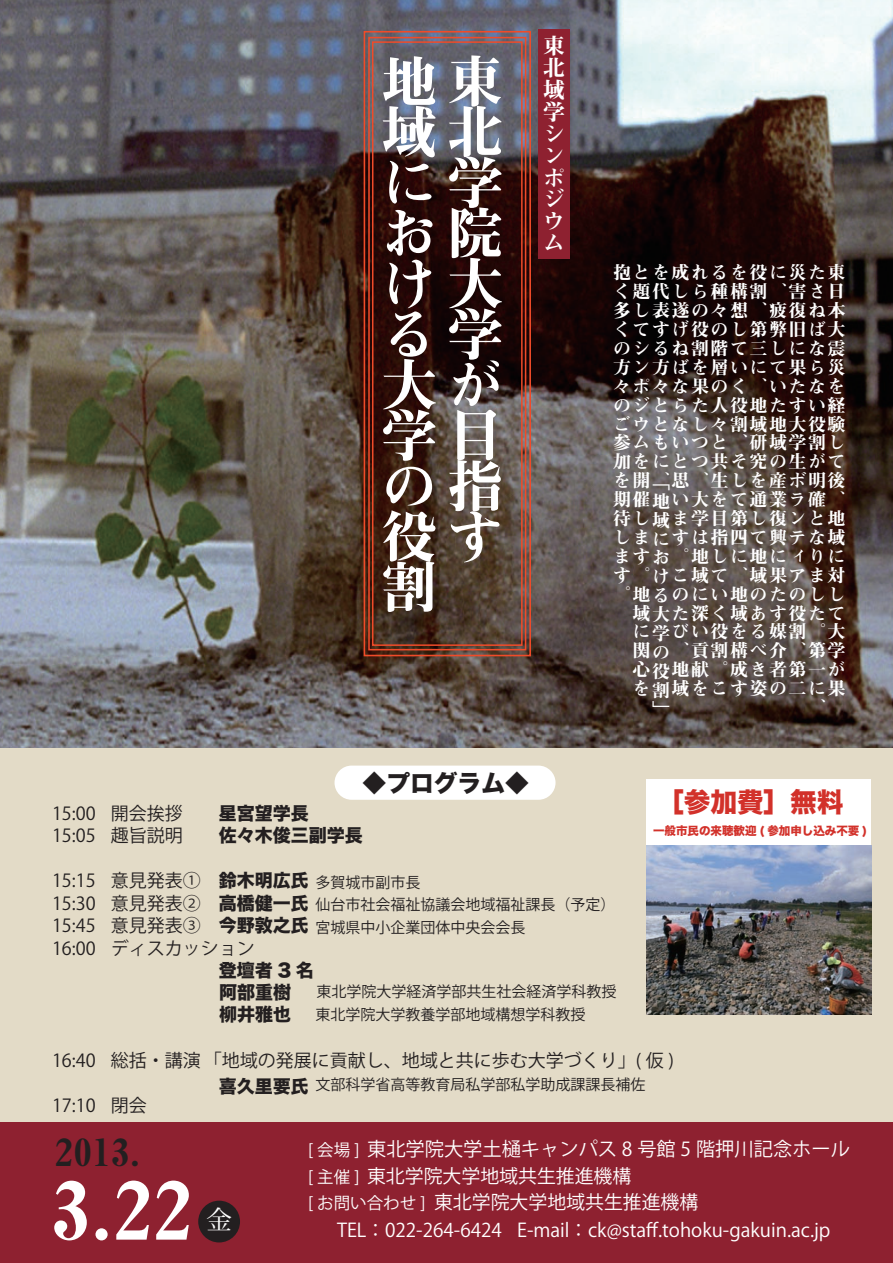
<style>
.page{position:relative;width:893px;height:1263px;background:#fff}
.page>*{position:absolute;margin:0;border:0;box-sizing:border-box;transform-origin:0 0}
.t1{font:79.8px "Midashi Min Pro MA31";color:#fff}
.t2{font:56.25px/50.6px "Midashi Min Pro MA31";color:#fff;text-align:justify}
.t3{font:37.5px "Midashi Min Pro MA31";color:#231f20}
.t4{font:26.7px "Hira Kaku Std N W8";color:#d2312a}
.t5{font:25.5px "Koz Min Pro";color:#fff}
.t6{font:23.7px "Hira Kaku Std N W8";color:#231f20}
.t7{font:21.9px/21.9px "Midashi Min Pro MA31";color:#fff;text-align:justify}
.t8{font:19.2px "Koz Go Pro";color:#fff}
.t9{font:18.9px/26px "Koz Go Pro";color:#fff}
.t10{font:18px/18.9px "Midashi Min Pro MA31";color:#fff;text-align:right}
.t11{font:18px/22.5px "Koz Go Pro";color:#231f20}
.t12{font:18px/22.5px "Hira Kaku Std N W8";color:#231f20}
.t13{font:15px/22.5px "Koz Go Pro";color:#231f20}
.t14{font:11.55px "Hira Kaku Std N W8";color:#d2312a}
.s1{font-family:"Hira Kaku Std N W8";font-size:18px}
.s2{font-size:16.5px}
</style>
<div class="page">
<img style="left:0;top:0;width:893px;height:748px">
<div style="left:0;top:748px;width:893px;height:388px;background:#e3dbc7"></div>
<div style="left:0;top:1122px;width:893px;height:141px;background:#8e2130"></div>
<div style="left:538px;top:30px;width:32px;height:229px;background:#8e2130"></div>
<div style="left:646px;top:779px;width:225px;height:79px;background:#fff"></div>
<img style="left:646px;top:845px;width:225px;height:169px">
<div style="left:198px;top:1201px;width:42px;height:41px;background:#231f20;border-radius:50%"></div>
<div style="left:335px;top:766px;width:221px;height:34px;background:#fff;border-radius:17px"></div>
<div style="left:372px;top:41px;width:151px;height:605px;border:2px solid #ef4b29"></div>
<div style="left:368px;top:37px;width:158px;height:613px;border:2px solid #ef4b29"></div>
<div style="left:364px;top:31px;width:167px;height:625px;border:2px solid #ef4b29"></div>
<h2 class="t2" style="left:381px;top:51px;width:122px">地東域北に学お院け大る学大が学目の指役す割</h2>
<p class="t7" style="left:543px;top:33px;width:23px">東北域学シンポジウム</p>
<p class="t10" style="left:613px;top:261px;width:234px">抱とを成れるを役に災た東く題代しら種構割、害さ日多し表遂の々想、疲復ね本くてすげ役のし第弊旧ば大のシるね割階て三しにな震方ン方ばを層いにて果ら災々ポ々な果のく、いたなをのジとらた人役地たすい経ごウとなし々割域地大役験参ムもいつと、研域学割し加をにとつ共そ究の生がてを開、「思、生しを産ボ明後期催地い大をて通業ラ確、待し域ま学目第し復ンと地しまにすは指四て興テな域ますお。地しに地にィりにす。けこ域て、域果アま対。地るのにい地のたのしし域大た深く域あす役たて<br>に学びい役をる媒割。大関の、貢割構べ介、第学心役地献。成き者第一が<br>を割域をこす姿の二に果</p>
<p class="t10" style="left:652px;top:698px;width:19px">」</p>
<p class="t10" style="left:808px;top:696px;width:18px">、</p>
<p class="t11" style="left:52px;top:802px;width:45px">15:00<br>15:05</p>
<p class="t11" style="left:52px;top:870px;width:45px;text-align:justify">15:15<br>15:30<br>15:45<br>16:00</p>
<p class="t11" style="left:52px;top:1050px;width:45px">16:40</p>
<p class="t11" style="left:52px;top:1095px;width:45px">17:10</p>
<h3 class="t6" style="left:363px;top:770px;width:168px">◆プログラム◆</h3>
<p class="t12" style="left:219px;top:802px;width:145px">星宮望学長<br>佐々木俊三副学長</p>
<p class="t12" style="left:219px;top:870px;width:91px;text-align:justify">鈴木明広氏高橋健一氏今野敦之氏</p>
<p class="t13" style="left:316px;top:871px;width:301px">多賀城市副市長<br>仙台市社会福祉協議会地域福祉課長（予定）宮城県中小企業団体中央会会長</p>
<p class="t11" style="left:111px;top:802px;width:73px">開会挨拶趣旨説明</p>
<p class="t11" style="left:111px;top:870px;width:145px">意見発表①<br>意見発表②<br>意見発表③<br>ディスカッション</p>
<p class="t12" style="left:219px;top:959px;width:96px">登壇者 3 名阿部重樹<br>柳井雅也</p>
<p class="t13" style="left:316px;top:980px;width:301px">東北学院大学経済学部共生社会経済学科教授</p>
<p class="t13" style="left:316px;top:1003px;width:271px">東北学院大学教養学部地域構想学科教授</p>
<h3 class="t4" style="left:657px;top:787px;width:188px">［参加費］無料</h3>
<p class="t14" style="left:653px;top:824px;width:216px">一般市民の来聴歓迎 ( 参加申し込み不要 )</p>
<p class="t11" style="left:111px;top:1049px;width:565px">総括・講演「地域の発展に貢献し、地域と共に歩む大学づくり」( 仮 )</p>
<p class="t11" style="left:111px;top:1095px;width:37px">閉会</p>
<p class="t13" style="left:219px;top:1074px;width:428px"><span class="s1">喜久里要氏</span>文部科学省高等教育局私学部私学助成課課長補佐</p>
<h3 class="t3" style="left:55px;top:1123px;width:87px">2013.</h3>
<h1 class="t1" style="left:51px;top:1148px;width:143px">3.22</h1>
<h3 class="t5" style="left:206px;top:1202px;width:27px">金</h3>
<p class="t8" style="left:308px;top:1136px;width:543px"><span class="s2">[ 会場 ]</span> 東北学院大学土樋キャンパス 8 号館 5 階押川記念ホール</p>
<p class="t9" style="left:308px;top:1164px;width:392px"><span class="s2">[ 主催 ]</span> 東北学院大学地域共生推進機構<br><span class="s2">[ お問い合わせ ]</span> 東北学院大学地域共生推進機構</p>
<p class="t9" style="left:337px;top:1218px;width:495px">TEL ：022-264-6424 E-mail ：ck@staff.tohoku-gakuin.ac.jp</p>
</div>
